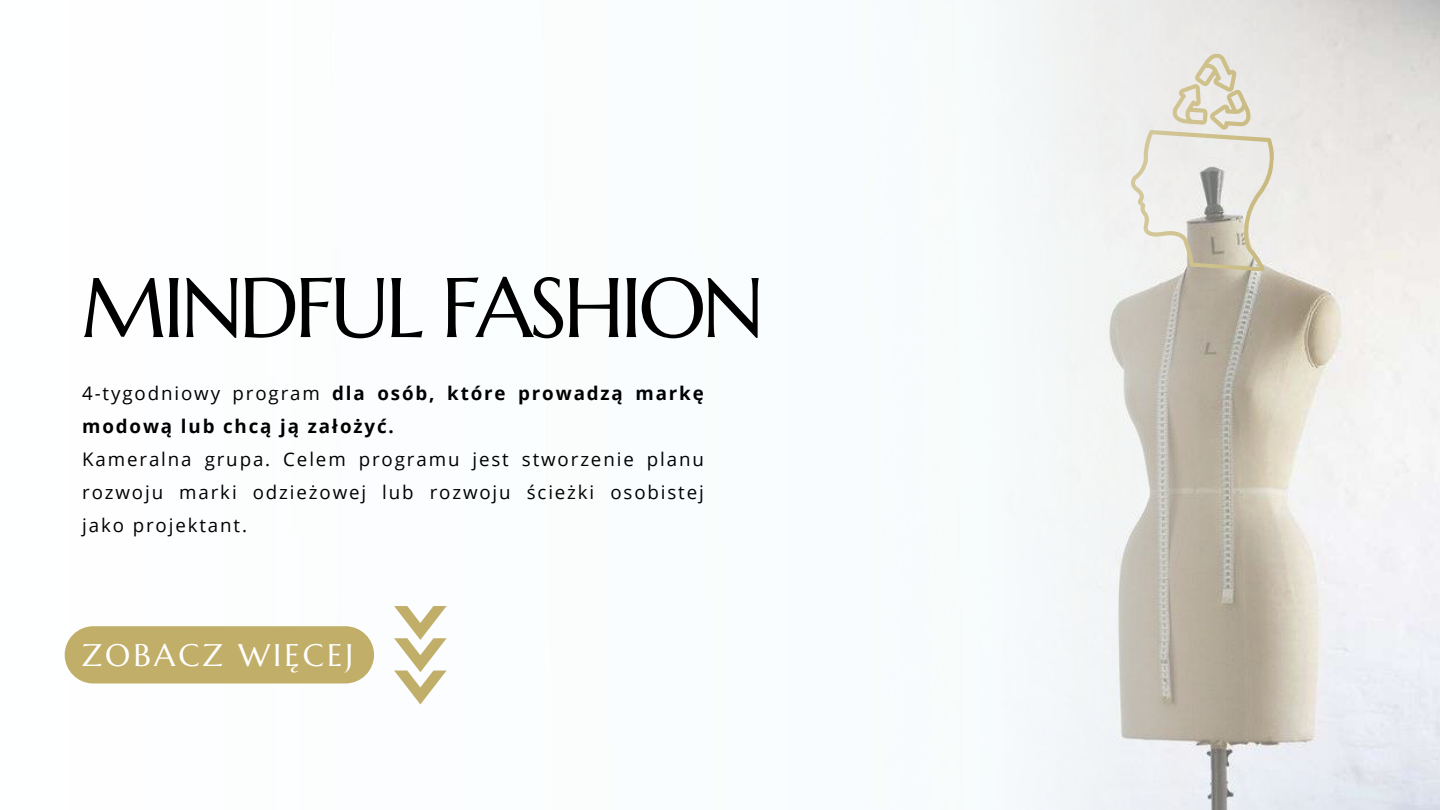
<style>
.page{position:relative;width:1440px;height:810px;background:#fff}
.page>*{position:absolute;margin:0;border:0;box-sizing:border-box;transform-origin:0 0}
.t1{font:84.3px "Marcellus";letter-spacing:-.05em;color:#000}
.t2{font:31.2px "Marcellus";letter-spacing:.1em;color:#fff}
.t3{font:18.7px/33px "Open Sans";letter-spacing:.1em;color:#000;text-align:justify}
.t4{font:700 18.7px/33px "Open Sans";letter-spacing:.1em;color:#000}
.s1{font-weight:400}
</style>
<div class="page">
<svg style="left:394px;top:606px;width:53px;height:98px"></svg>
<div style="left:65px;top:626px;width:309px;height:57px;background:#c1ae68;border-radius:29px"></div>
<img style="left:790px;top:0;width:581px;height:810px">
<h1 class="t1" style="left:81px;top:255px;width:685px">MINDFUL FASHION</h1>
<p class="t4" style="left:82px;top:376px;width:623px"><span class="s1">4-tygodniowy program</span> dla osób, które prowadzą markę modową lub chcą ją założyć.</p>
<p class="t3" style="left:82px;top:442px;width:623px">Kameralna grupa. Celem programu jest stworzenie planu rozwoju marki odzieżowej lub rozwoju ścieżki osobistej jako projektant.</p>
<h2 class="t2" style="left:82px;top:635px;width:273px">ZOBACZ WIĘCEJ</h2>
</div>
